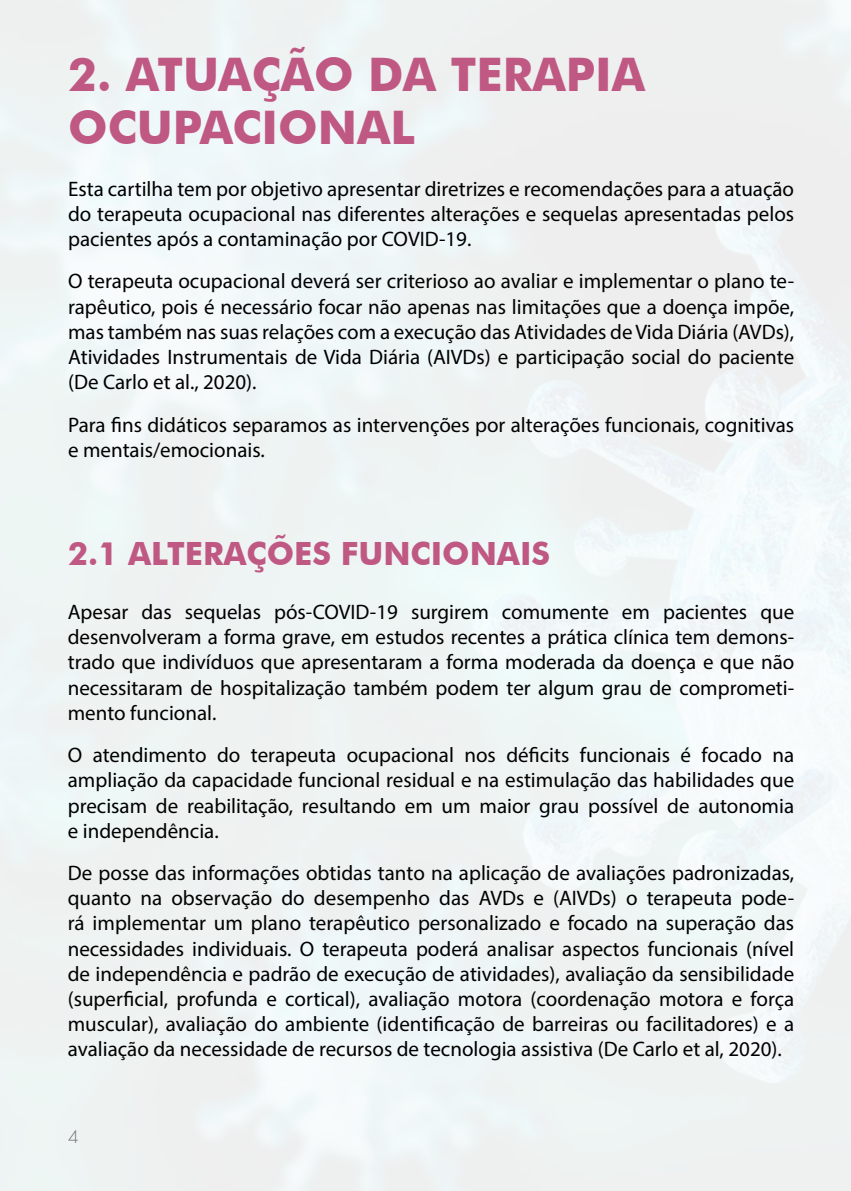
<style>
.page{position:relative;width:851px;height:1191px;background:#fff}
.page>*{position:absolute;margin:0;border:0;box-sizing:border-box;transform-origin:0 0}
.t1{font:700 46.2px/52px "Futura BT";color:#bf5883}
.t2{font:700 32px "Futura BT";color:#bf5883}
.t3{font:21px/25.2px "Myriad Pro";color:#000;text-align:justify}
.t4{font:300 17px "Futura Std";color:#706f6f}
</style>
<div class="page">
<h1 class="t1" style="left:68px;top:49px;width:578px">2. ATUAÇÃO DA TERAPIA<br>OCUPACIONAL</h1>
<p class="t3" style="left:68px;top:176px;width:727px">Esta cartilha tem por objetivo apresentar diretrizes e recomendações para a atuação do terapeuta ocupacional nas diferentes alterações e sequelas apresentadas pelos pacientes após a contaminação por COVID-19.</p>
<p class="t3" style="left:68px;top:268px;width:727px">O terapeuta ocupacional deverá ser criterioso ao avaliar e implementar o plano te&shy;rapêutico, pois é necessário focar não apenas nas limitações que a doença impõe, mas também nas suas relações com a execução das Atividades de Vida Diária (AVDs), Atividades Instrumentais de Vida Diária (AIVDs) e participação social do paciente (De Carlo et al., 2020).</p>
<p class="t3" style="left:68px;top:411px;width:727px">Para fins didáticos separamos as intervenções por alterações funcionais, cognitivas e mentais/emocionais.</p>
<h2 class="t2" style="left:68px;top:533px;width:483px">2.1 ALTERAÇÕES FUNCIONAIS</h2>
<p class="t3" style="left:68px;top:599px;width:728px">Apesar das sequelas pós-COVID-19 surgirem comumente em pacientes que desenvolveram a forma grave, em estudos recentes a prática clínica tem demons&shy;trado que indivíduos que apresentaram a forma moderada da doença e que não necessitaram de hospitalização também podem ter algum grau de comprometi&shy;mento funcional.</p>
<p class="t3" style="left:68px;top:742px;width:727px">O atendimento do terapeuta ocupacional nos déficits funcionais é focado na ampliação da capacidade funcional residual e na estimulação das habilidades que precisam de reabilitação, resultando em um maior grau possível de autonomia e independência.</p>
<p class="t3" style="left:68px;top:860px;width:728px">De posse das informações obtidas tanto na aplicação de avaliações padronizadas, quanto na observação do desempenho das AVDs e (AIVDs) o terapeuta pode&shy;rá implementar um plano terapêutico personalizado e focado na superação das necessidades individuais. O terapeuta poderá analisar aspectos funcionais (nível de independência e padrão de execução de atividades), avaliação da sensibilidade (superficial, profunda e cortical), avaliação motora (coordenação motora e força muscular), avaliação do ambiente (identificação de barreiras ou facilitadores) e a avaliação da necessidade de recursos de tecnologia assistiva (De Carlo et al, 2020).</p>
<p class="t4" style="left:68px;top:1126px;width:12px">4</p>
</div>
